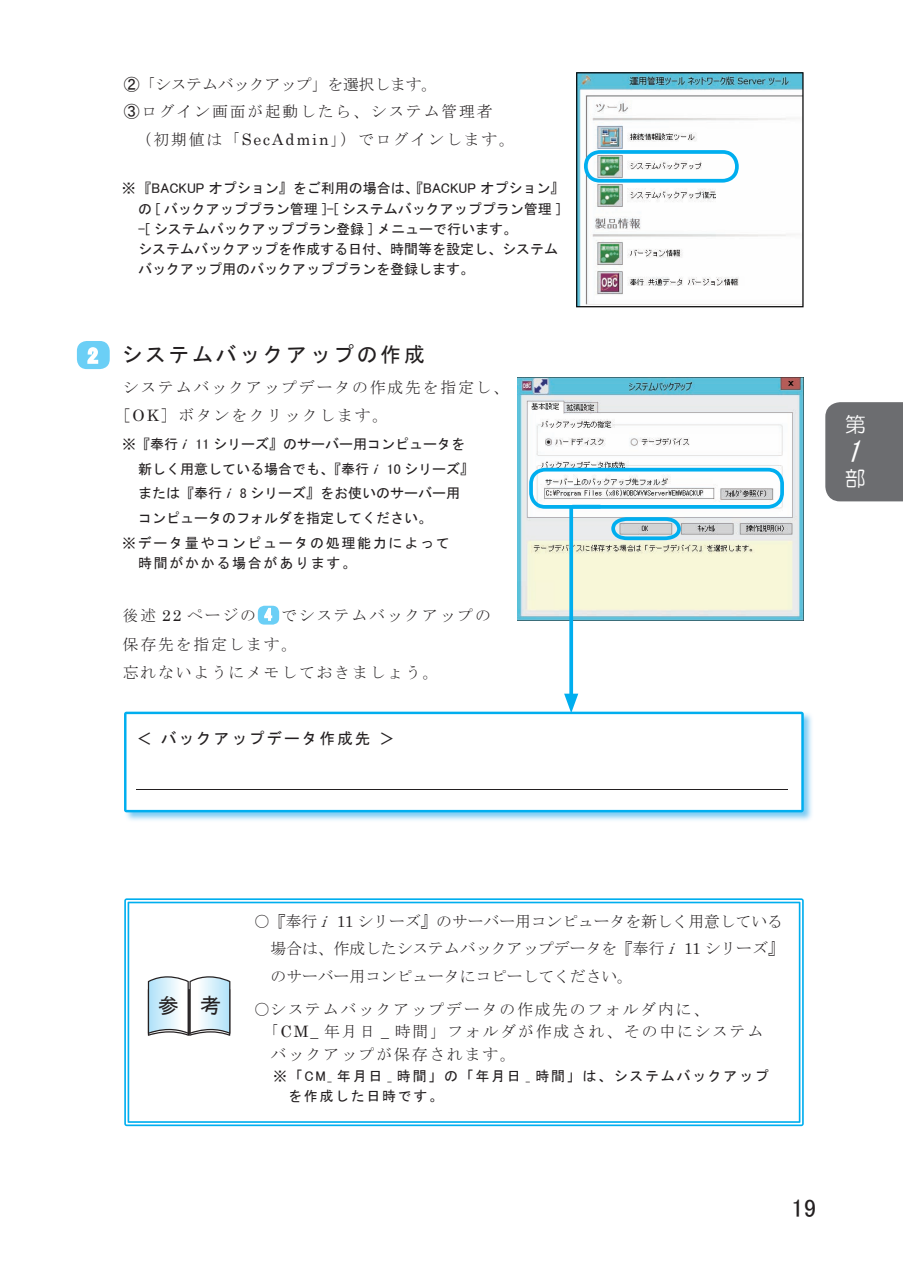
<style>
.page{position:relative;width:903px;height:1275px;background:#fff}
.page>*{position:absolute;margin:0;border:0;box-sizing:border-box;transform-origin:0 0}
.t1{font:italic 28px "MS Gothic";color:#fff;scale:.88 1}
.t2{font:25.2px "MS P Gothic";color:#231f20}
.t3{font:21px "MS Gothic";letter-spacing:.12em;color:#231f20}
.t4{font:21px "HG Maru Gothic MPRO";color:#fff}
.t5{font:15.75px/27.7px "MS Mincho";letter-spacing:.12em;color:#231f20}
.t6{font:15.75px "MS Mincho";letter-spacing:-.005em;color:#231f20}
.t7{font:15.75px "MS Gothic";letter-spacing:.12em;color:#231f20}
.t8{font:14px/20.1px "MS Gothic";color:#231f20}
.t9{font:14px/20.1px "MS Gothic";letter-spacing:.12em;color:#231f20}
.s1{font-family:"MS Gothic"}
.s2{font-family:"Century"}
.s3{font-family:"MS P Gothic"}
.s4{font-style:italic}
.s5{font-family:"MS Gothic";font-size:14.88px;color:#fff}
</style>
<div class="page">
<img style="left:518px;top:377px;width:285px;height:244px">
<div style="left:258px;top:606px;width:21px;height:19px;background:#6bcff6;border-radius:7px"></div>
<svg style="left:264px;top:608px;width:8px;height:13px"></svg>
<div style="left:77px;top:341px;width:33px;height:28px;background:#6bcff6;border-radius:10px"></div>
<svg style="left:87px;top:347px;width:11px;height:17px"></svg>
<svg style="left:124px;top:898px;width:680px;height:228px"></svg>
<svg style="left:128px;top:902px;width:672px;height:221px"></svg>
<svg style="left:148px;top:976px;width:82px;height:60px"></svg>
<img style="left:125px;top:711px;width:687px;height:110px">
<svg style="left:124px;top:712px;width:680px;height:100px"></svg>
<svg style="left:529px;top:468px;width:255px;height:245px"></svg>
<div style="left:825px;top:402px;width:78px;height:99px;background:#6c6d70"></div>
<svg style="left:576px;top:72px;width:227px;height:235px"></svg>
<svg style="left:584px;top:150px;width:155px;height:33px"></svg>
<p class="t6" style="left:124px;top:76px;width:315px"><span class="s1">②</span>「システムバックアップ」を選択します。</p>
<p class="t5" style="left:124px;top:98px;width:370px"><span class="s1">③</span>ログイン画面が起動したら、システム管理者</p>
<p class="t5" style="left:136px;top:125px;width:381px">（初期値は「<span class="s2">SecAdmin</span>」）でログインします。</p>
<p class="t8" style="left:138px;top:178px;width:428px;text-indent:-16px">※『<span class="s3">BACKUP</span> オプション』をご利用の場合は、『<span class="s3">BACKUP</span> オプション』の <span class="s3">[</span> バックアッププラン管理 <span class="s3">]-[</span> システムバックアッププラン管理 <span class="s3">] -[</span> システムバックアッププラン登録 <span class="s3">]</span> メニューで行います。<br>システムバックアップを作成する日付、時間等を設定し、システムバックアップ用のバックアッププランを登録します。</p>
<h3 class="t3" style="left:122px;top:344px;width:305px">システムバックアップの作成</h3>
<p class="t5" style="left:115px;top:374px;width:396px;text-indent:8px">システムバックアップデータの作成先を指定し、［<span class="s2">OK</span>］ボタンをクリックします。</p>
<p class="t8" style="left:122px;top:434px;width:344px">※『奉行<span class="s4">ｉ</span><span class="s3">11</span> シリーズ』のサーバー用コンピュータを</p>
<p class="t8" style="left:138px;top:459px;width:337px">新しく用意している場合でも、『奉行<span class="s4">ｉ</span><span class="s3">10</span> シリーズ』</p>
<p class="t8" style="left:138px;top:483px;width:324px">または『奉行<span class="s4">ｉ</span><span class="s3">8</span> シリーズ』をお使いのサーバー用</p>
<p class="t8" style="left:138px;top:508px;width:295px">コンピュータのフォルダを指定してください。</p>
<p class="t9" style="left:122px;top:533px;width:329px">※データ量やコンピュータの処理能力によって</p>
<p class="t9" style="left:138px;top:553px;width:219px">時間がかかる場合があります。</p>
<p class="t5" style="left:123px;top:601px;width:370px;line-height:29.1px">後述 <span class="s2">22</span> ページの <span class="s5">4</span> でシステムバックアップの保存先を指定します。</p>
<p class="t5" style="left:123px;top:658px;width:317px">忘れないようにメモしておきましょう。</p>
<p class="t7" style="left:136px;top:730px;width:260px">＜バックアップデータ作成先＞</p>
<h3 class="t4" style="left:845px;top:414px;width:22px">第</h3>
<h1 class="t1" style="left:846px;top:438px;width:26px">1</h1>
<h3 class="t4" style="left:845px;top:468px;width:21px">部</h3>
<h3 class="t3" style="left:158px;top:995px;width:64px">参　考</h3>
<p class="t5" style="left:271px;top:907px;width:514px;text-align:justify;text-indent:-16px">〇『奉行<span class="s4">ｉ</span><span class="s2">11</span> シリーズ』のサーバー用コンピュータを新しく用意している場合は、作成したシステムバックアップデータを『奉行<span class="s4">ｉ</span><span class="s2">11</span> シリーズ』のサーバー用コンピュータにコピーしてください。</p>
<p class="t5" style="left:254px;top:995px;width:456px">〇システムバックアップデータの作成先のフォルダ内に、</p>
<p class="t5" style="left:263px;top:1018px;width:502px">「<span class="s2">CM_</span> 年月日 <span class="s2">_</span> 時間」フォルダが作成され、その中にシステム</p>
<p class="t5" style="left:271px;top:1040px;width:247px">バックアップが保存されます。</p>
<p class="t9" style="left:288px;top:1066px;width:482px;text-indent:-15px">※「<span class="s3">CM_</span> 年月日 <span class="s3">_</span> 時間」の「年月日 <span class="s3">_</span> 時間」は、システムバックアップを作成した日時です。</p>
<h2 class="t2" style="left:791px;top:1195px;width:27px">19</h2>
</div>
